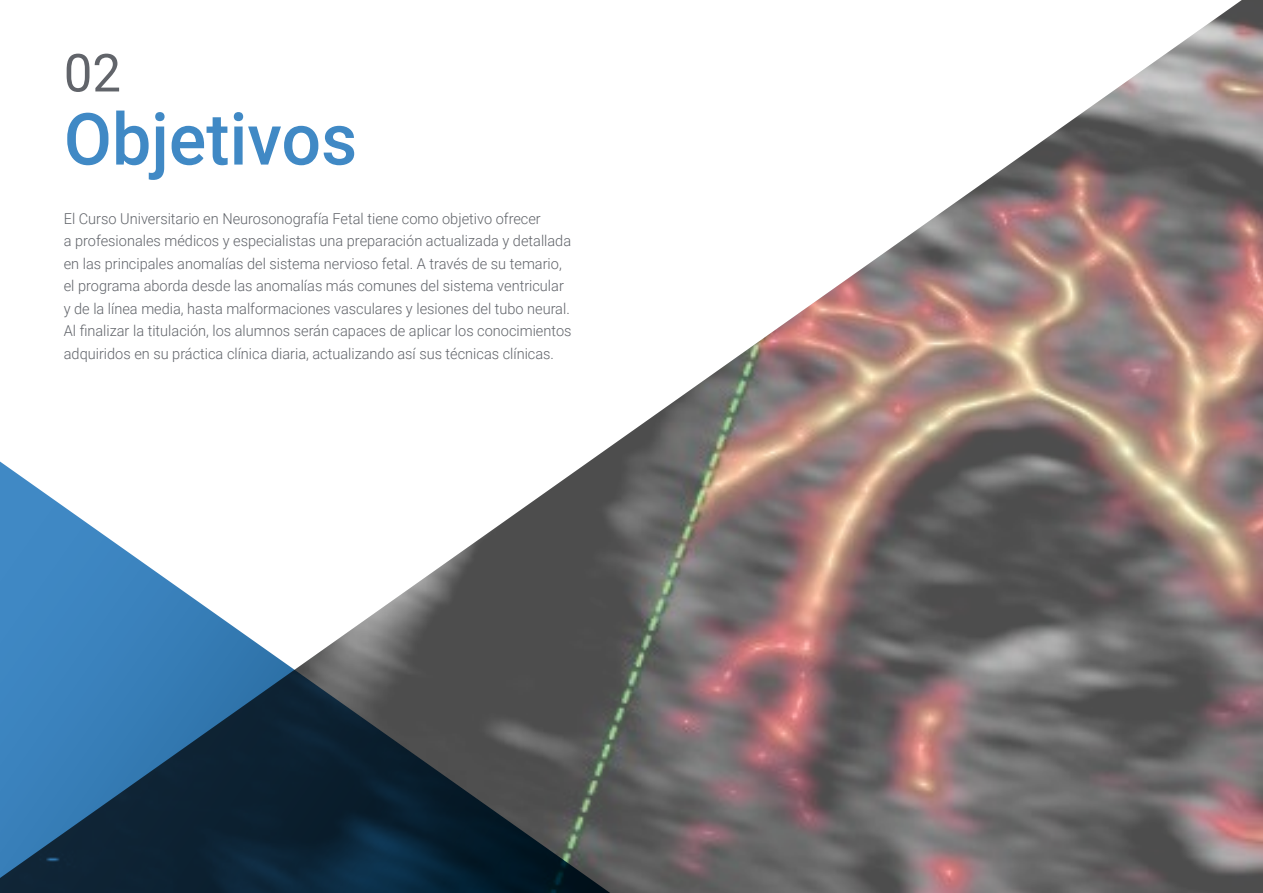
<style>
.page{position:relative;width:1263px;height:893px;background:#fff}
.page>*{position:absolute;margin:0;border:0;box-sizing:border-box;transform-origin:0 0}
.t1{font:500 72px "Roboto";color:#4089c5}
.t2{font:52.5px "Roboto";color:#61646a}
.t3{font:300 15px/22.5px "Roboto";color:#61646a}
</style>
<div class="page">
<img style="left:611px;top:0;width:652px;height:893px">
<svg style="left:0;top:446px;width:640px;height:447px"></svg>
<h2 class="t2" style="left:64px;top:36px;width:59px">02</h2>
<h1 class="t1" style="left:64px;top:89px;width:295px">Objetivos</h1>
<p class="t3" style="left:64px;top:207px;width:509px">El Curso Universitario en Neurosonografía Fetal tiene como objetivo ofrecer<br>a profesionales médicos y especialistas una preparación actualizada y detallada en las principales anomalías del sistema nervioso fetal. A través de su temario, el programa aborda desde las anomalías más comunes del sistema ventricular y de la línea media, hasta malformaciones vasculares y lesiones del tubo neural.<br>Al finalizar la titulación, los alumnos serán capaces de aplicar los conocimientos adquiridos en su práctica clínica diaria, actualizando así sus técnicas clínicas.</p>
</div>
